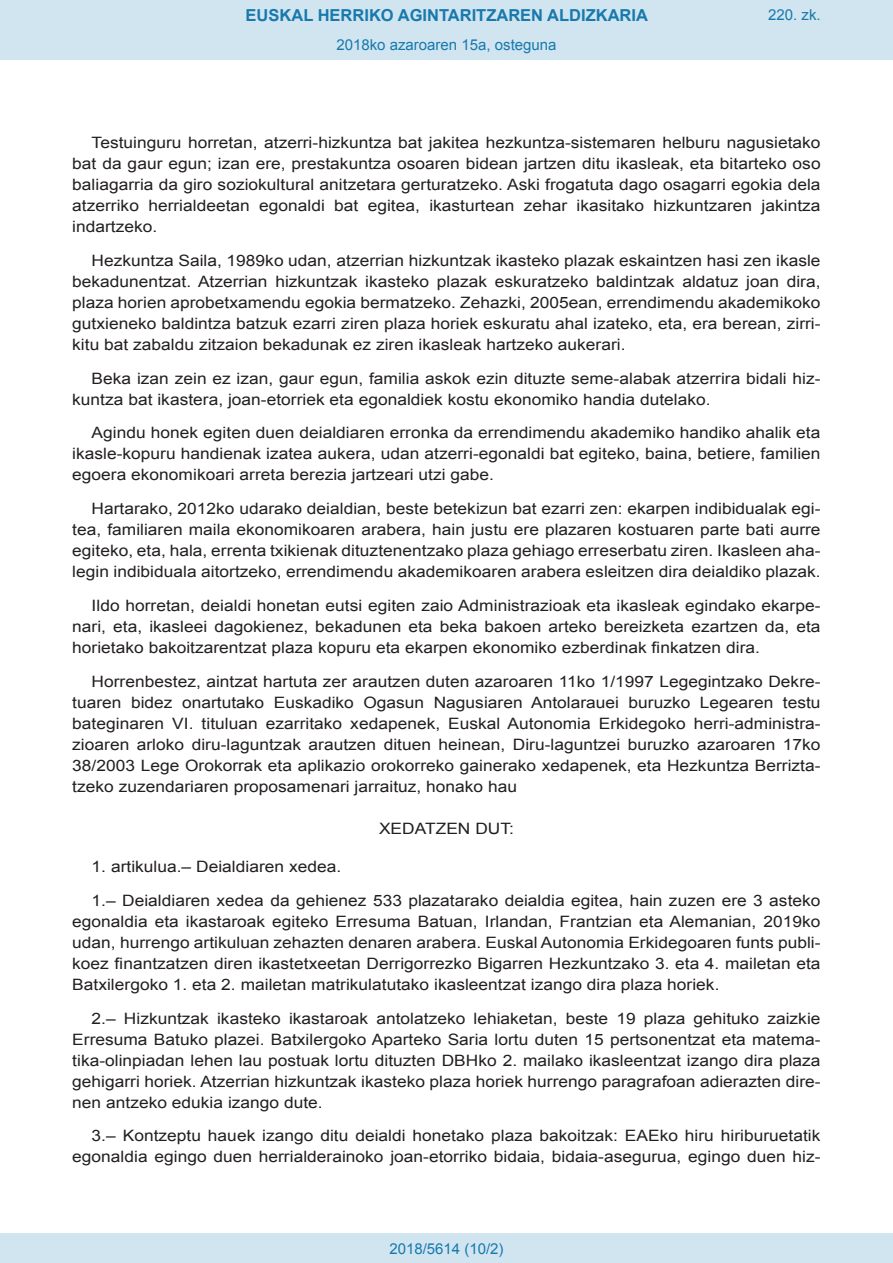
<style>
.page{position:relative;width:893px;height:1263px;background:#fff}
.page>*{position:absolute;margin:0;border:0;box-sizing:border-box;transform-origin:0 0}
.t1{font:700 16.5px "Arial";color:#1879ad}
.BOPVDetalle{font:15.6px/21px "Arial";color:#231f20;text-align:justify;scale:1.11 1}
.BOPVClave{font:15.6px "Arial";color:#231f20;scale:1.11 1}
.Paginacion_Centro{font:15px "Arial";color:#1879ad}
</style>
<div class="page">
<div style="left:0;top:0;width:893px;height:60px;background:#d0e5f0"></div>
<div style="left:0;top:1233px;width:893px;height:30px;background:#d0e5f0"></div>
<p class="t1" style="left:246px;top:4px;width:404px">EUSKAL HERRIKO AGINTARITZAREN ALDIZKARIA</p>
<p class="Paginacion_Centro" style="left:336px;top:35px;width:222px">2018ko azaroaren 15a, osteguna</p>
<p class="Paginacion_Centro" style="left:768px;top:5px;width:54px">220. zk.</p>
<p class="BOPVDetalle" style="left:72px;top:132px;width:676px;text-indent:19px">Testuinguru horretan, atzerri-hizkuntza bat jakitea hezkuntza-sistemaren helburu nagusietako bat da gaur egun; izan ere, prestakuntza osoaren bidean jartzen ditu ikasleak, eta bitarteko oso baliagarria da giro soziokultural anitzetara gerturatzeko. Aski frogatuta dago osagarri egokia dela atzerriko herrialdeetan egonaldi bat egitea, ikasturtean zehar ikasitako hizkuntzaren jakintza indartzeko.</p>
<p class="BOPVDetalle" style="left:72px;top:250px;width:676px;text-indent:19px">Hezkuntza Saila, 1989ko udan, atzerrian hizkuntzak ikasteko plazak eskaintzen hasi zen ikasle bekadunentzat. Atzerrian hizkuntzak ikasteko plazak eskuratzeko baldintzak aldatuz joan dira, plaza horien aprobetxamendu egokia bermatzeko. Zehazki, 2005ean, errendimendu akademikoko gutxieneko baldintza batzuk ezarri ziren plaza horiek eskuratu ahal izateko, eta, era berean, zirri&shy;kitu bat zabaldu zitzaion bekadunak ez ziren ikasleak hartzeko aukerari.</p>
<p class="BOPVDetalle" style="left:72px;top:368px;width:676px;text-indent:19px">Beka izan zein ez izan, gaur egun, familia askok ezin dituzte seme-alabak atzerrira bidali hiz&shy;kuntza bat ikastera, joan-etorriek eta egonaldiek kostu ekonomiko handia dutelako.</p>
<p class="BOPVDetalle" style="left:72px;top:423px;width:676px;text-indent:19px">Agindu honek egiten duen deialdiaren erronka da errendimendu akademiko handiko ahalik eta ikasle-kopuru handienak izatea aukera, udan atzerri-egonaldi bat egiteko, baina, betiere, familien egoera ekonomikoari arreta berezia jartzeari utzi gabe.</p>
<p class="BOPVDetalle" style="left:72px;top:498px;width:676px;text-indent:19px">Hartarako, 2012ko udarako deialdian, beste betekizun bat ezarri zen: ekarpen indibidualak egi&shy;tea, familiaren maila ekonomikoaren arabera, hain justu ere plazaren kostuaren parte bati aurre egiteko, eta, hala, errenta txikienak dituztenentzako plaza gehiago erreserbatu ziren. Ikasleen aha&shy;legin indibiduala aitortzeko, errendimendu akademikoaren arabera esleitzen dira deialdiko plazak.</p>
<p class="BOPVDetalle" style="left:72px;top:595px;width:676px;text-indent:19px">Ildo horretan, deialdi honetan eutsi egiten zaio Administrazioak eta ikasleak egindako ekarpe&shy;nari, eta, ikasleei dagokienez, bekadunen eta beka bakoen arteko bereizketa ezartzen da, eta horietako bakoitzarentzat plaza kopuru eta ekarpen ekonomiko ezberdinak finkatzen dira.</p>
<p class="BOPVDetalle" style="left:72px;top:671px;width:676px;text-indent:19px">Horrenbestez, aintzat hartuta zer arautzen duten azaroaren 11ko 1/1997 Legegintzako Dekre&shy;tuaren bidez onartutako Euskadiko Ogasun Nagusiaren Antolarauei buruzko Legearen testu bateginaren VI. tituluan ezarritako xedapenek, Euskal Autonomia Erkidegoko herri-administra&shy;zioaren arloko diru-laguntzak arautzen dituen heinean, Diru-laguntzei buruzko azaroaren 17ko 38/2003 Lege Orokorrak eta aplikazio orokorreko gainerako xedapenek, eta Hezkuntza Berrizta&shy;tzeko zuzendariaren proposamenari jarraituz, honako hau</p>
<p class="BOPVClave" style="left:379px;top:818px;width:123px">XEDATZEN DUT:</p>
<p class="BOPVDetalle" style="left:92px;top:856px;width:226px">1. artikulua.– Deialdiaren xedea.</p>
<p class="BOPVDetalle" style="left:72px;top:890px;width:676px;text-indent:19px">1.– Deialdiaren xedea da gehienez 533 plazatarako deialdia egitea, hain zuzen ere 3 asteko egonaldia eta ikastaroak egiteko Erresuma Batuan, Irlandan, Frantzian eta Alemanian, 2019ko udan, hurrengo artikuluan zehazten denaren arabera. Euskal Autonomia Erkidegoaren funts publi&shy;koez finantzatzen diren ikastetxeetan Derrigorrezko Bigarren Hezkuntzako 3. eta 4. mailetan eta Batxilergoko 1. eta 2. mailetan matrikulatutako ikasleentzat izango dira plaza horiek.</p>
<p class="BOPVDetalle" style="left:72px;top:1008px;width:676px;text-indent:19px">2.– Hizkuntzak ikasteko ikastaroak antolatzeko lehiaketan, beste 19 plaza gehituko zaizkie Erresuma Batuko plazei. Batxilergoko Aparteko Saria lortu duten 15 pertsonentzat eta matema&shy;tika-olinpiadan lehen lau postuak lortu dituzten DBHko 2. mailako ikasleentzat izango dira plaza gehigarri horiek. Atzerrian hizkuntzak ikasteko plaza horiek hurrengo paragrafoan adierazten dire&shy;nen antzeko edukia izango dute.</p>
<p class="BOPVDetalle" style="left:72px;top:1125px;width:676px;text-align:right">3.– Kontzeptu hauek izango ditu deialdi honetako plaza bakoitzak: EAEko hiru hiriburuetatik egonaldia egingo duen herrialderainoko joan-etorriko bidaia, bidaia-asegurua, egingo duen hiz-</p>
<p class="Paginacion_Centro" style="left:389px;top:1238px;width:116px">2018/5614 (10/2)</p>
</div>
